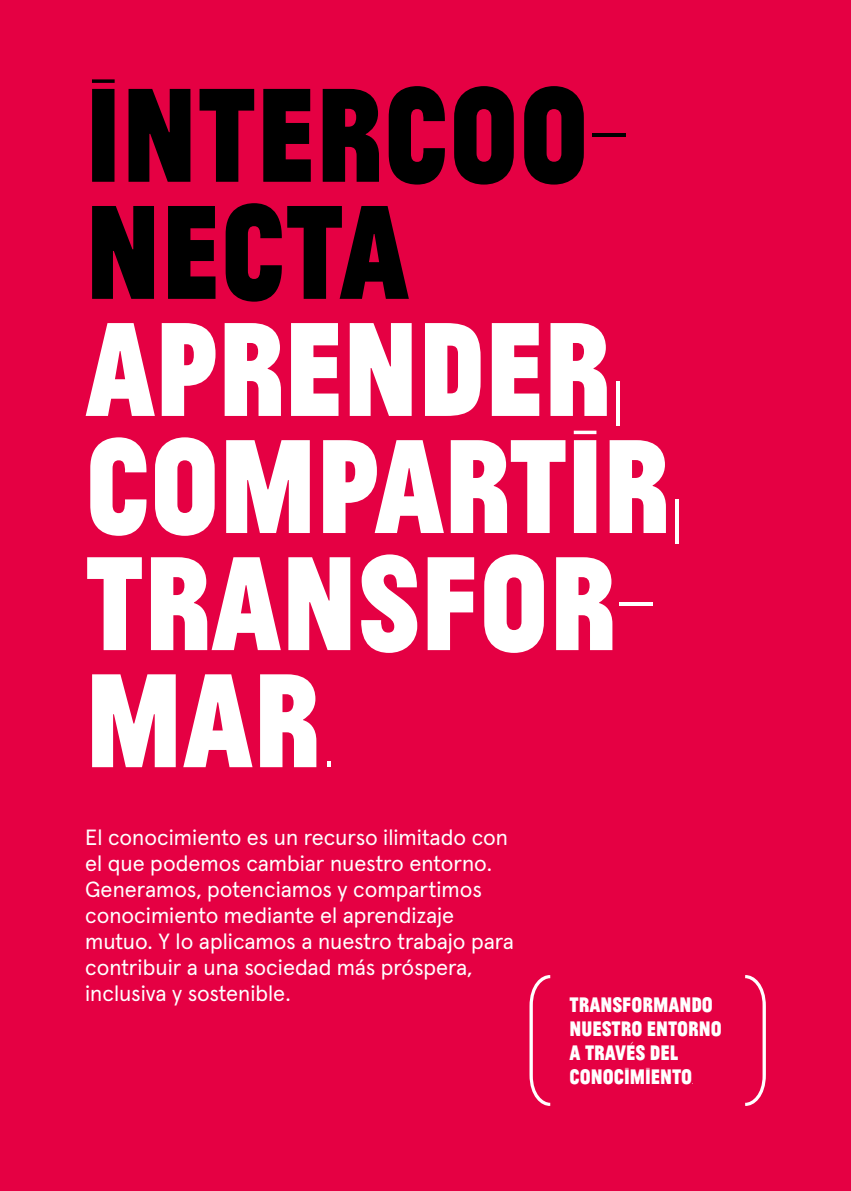
<style>
.page{position:relative;width:851px;height:1191px;background:#fff}
.page>*{position:absolute;margin:0;border:0;box-sizing:border-box;transform-origin:0 0}
.t1{font:100 140px/117px "Jean Luc";letter-spacing:-.005em;color:#fff}
.t2{font:100 140px/117px "Jean Luc";color:#000}
.t3{font:22px/26px "Apercu Pro";color:#fff}
.t4{font:100 22px/24px "Jean Luc";color:#fff}
</style>
<div class="page">
<div style="left:0;top:0;width:850px;height:1191px;background:#e50043"></div>
<svg style="left:529px;top:975px;width:21px;height:131px"></svg>
<svg style="left:745px;top:975px;width:20px;height:131px"></svg>
<h1 class="t2" style="left:85px;top:66px;width:545px">INTERCOO-<br>NECTA</h1>
<h1 class="t1" style="left:85px;top:300px;width:598px">APRENDER,<br>COMPARTIR,<br>TRANSFOR-<br>MAR.</h1>
<p class="t3" style="left:85px;top:822px;width:430px">El conocimiento es un recurso ilimitado con el que podemos cambiar nuestro entorno.<br>Generamos, potenciamos y compartimos conocimiento mediante el aprendizaje mutuo. Y lo aplicamos a nuestro trabajo para contribuir a una sociedad más próspera, inclusiva y sostenible.</p>
<p class="t4" style="left:569px;top:990px;width:154px">TRANSFORMANDO<br>NUESTRO ENTORNO<br>A TRAVÉS DEL<br>CONOCIMIENTO.</p>
</div>
